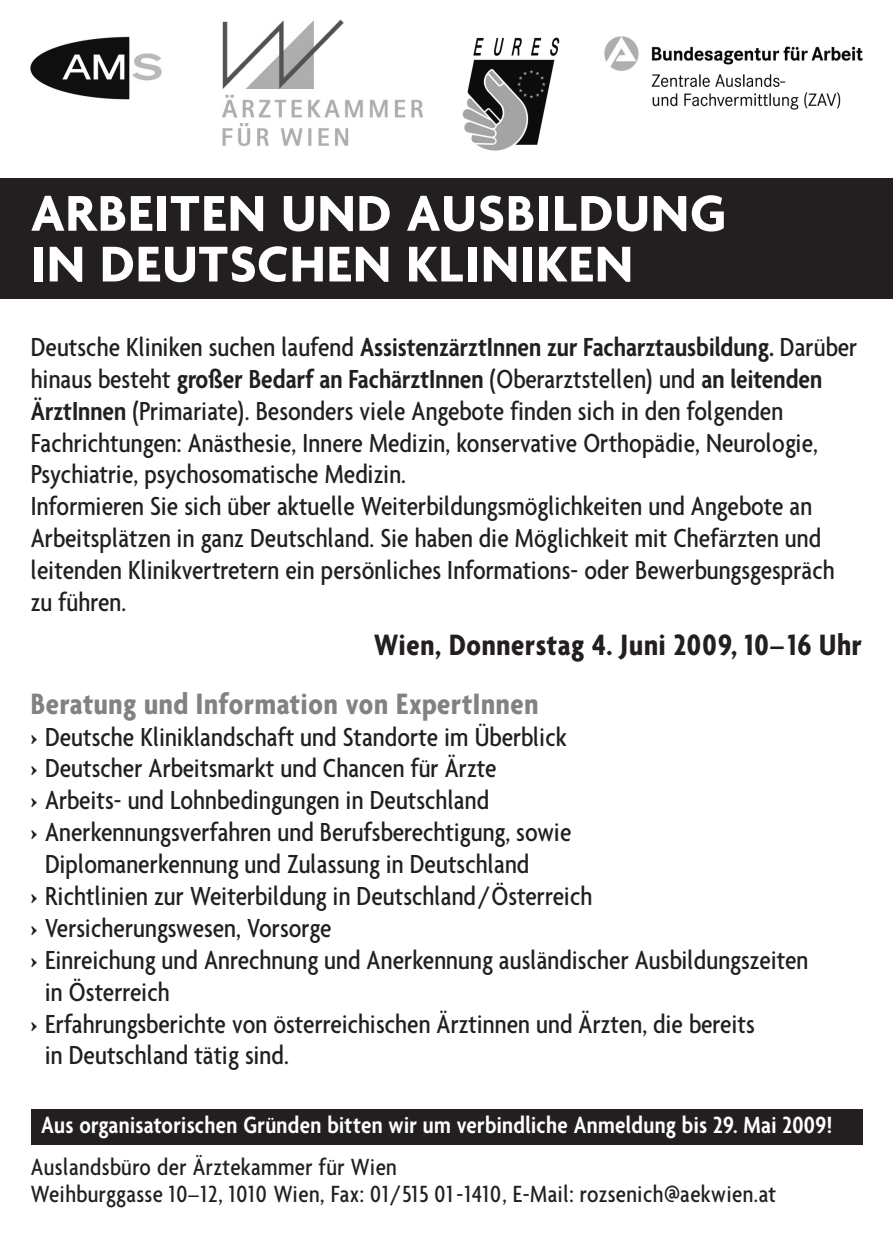
<style>
.page{position:relative;width:893px;height:1241px;background:#fff}
.page>*{position:absolute;margin:0;border:0;box-sizing:border-box;transform-origin:0 0}
.t1{font:700 54.25px/50.8px "Agenda";letter-spacing:.02em;color:#fff}
.t2{font:700 condensed 31.85px "Agenda";letter-spacing:.02em;color:#808285}
.t3{font:700 condensed 31.85px "Agenda";letter-spacing:.02em;color:#231f20}
.t4{font:500 condensed 28.18px/31.8px "Agenda";color:#231f20}
.t5{font:500 condensed 25.38px/27.1px "Agenda";letter-spacing:.015em;color:#231f20}
.t6{font:600 condensed 25.38px "Agenda";letter-spacing:.015em;color:#fff}
.s1{font-weight:600}
.s2{font-weight:700;font-stretch:normal}
</style>
<div class="page">
<div style="left:0;top:177px;width:893px;height:121px;background:#231f20"></div>
<div style="left:31px;top:1108px;width:831px;height:36px;background:#231f20"></div>
<img style="left:30px;top:36px;width:132px;height:64px">
<img style="left:462px;top:37px;width:98px;height:114px">
<img style="left:604px;top:36px;width:258px;height:73px">
<img style="left:222px;top:19px;width:201px;height:128px">
<h1 class="t1" style="left:31px;top:192px;width:697px">ARBEITEN UND AUSBILDUNG<br>IN DEUTSCHEN KLINIKEN</h1>
<p class="t4" style="left:31px;top:333px;width:828px">Deutsche Kliniken suchen laufend <span class="s1">AssistenzärztInnen zur Facharztausbildung.</span> Darüber hinaus besteht <span class="s1">großer Bedarf an FachärztInnen</span> (Oberarztstellen) und <span class="s1">an leitenden ÄrztInnen</span> (Primariate). Besonders viele Angebote finden sich in den folgenden Fachrichtungen: Anästhesie, Innere Medizin, konservative Orthopädie, Neurologie, Psychiatrie, psychosomatische Medizin.<br>Informieren Sie sich über aktuelle Weiterbildungsmöglichkeiten und Angebote an Arbeitsplätzen in ganz Deutschland. Sie haben die Möglichkeit mit Chefärzten und leitenden Klinikvertretern ein persönliches Informations- oder Bewerbungsgespräch zu führen.</p>
<p class="t3" style="left:374px;top:633px;width:489px">Wien, Donnerstag 4. Juni 2009, 10–16 Uhr</p>
<p class="t2" style="left:31px;top:691px;width:509px">Beratung und Information von ExpertInnen</p>
<p class="t4" style="left:31px;top:722px;width:537px"><span class="s2">›</span> Deutsche Kliniklandschaft und Standorte im Überblick</p>
<p class="t4" style="left:31px;top:754px;width:467px"><span class="s2">›</span> Deutscher Arbeitsmarkt und Chancen für Ärzte</p>
<p class="t4" style="left:31px;top:786px;width:460px"><span class="s2">›</span> Arbeits- und Lohnbedingungen in Deutschland</p>
<p class="t4" style="left:31px;top:818px;width:542px"><span class="s2">›</span> Anerkennungsverfahren und Berufsberechtigung, sowie</p>
<p class="t4" style="left:45px;top:850px;width:486px">Diplomanerkennung und Zulassung in Deutschland</p>
<p class="t4" style="left:31px;top:882px;width:563px"><span class="s2">›</span> Richtlinien zur Weiterbildung in Deutschland/Österreich</p>
<p class="t4" style="left:31px;top:914px;width:302px"><span class="s2">›</span> Versicherungswesen, Vorsorge</p>
<p class="t4" style="left:31px;top:945px;width:779px"><span class="s2">›</span> Einreichung und Anrechnung und Anerkennung ausländischer Ausbildungszeiten</p>
<p class="t4" style="left:45px;top:977px;width:126px">in Österreich</p>
<p class="t4" style="left:31px;top:1009px;width:725px"><span class="s2">›</span> Erfahrungsberichte von österreichischen Ärztinnen und Ärzten, die bereits</p>
<p class="t4" style="left:45px;top:1041px;width:245px">in Deutschland tätig sind.</p>
<p class="t6" style="left:41px;top:1115px;width:793px">Aus organisatorischen Gründen bitten wir um verbindliche Anmeldung bis 29. Mai 2009!</p>
<p class="t5" style="left:31px;top:1154px;width:747px">Auslandsbüro der Ärztekammer für Wien<br>Weihburggasse 10–12, 1010 Wien, Fax: 01/515 01 -1410, E-Mail: rozsenich@aekwien.at</p>
</div>
